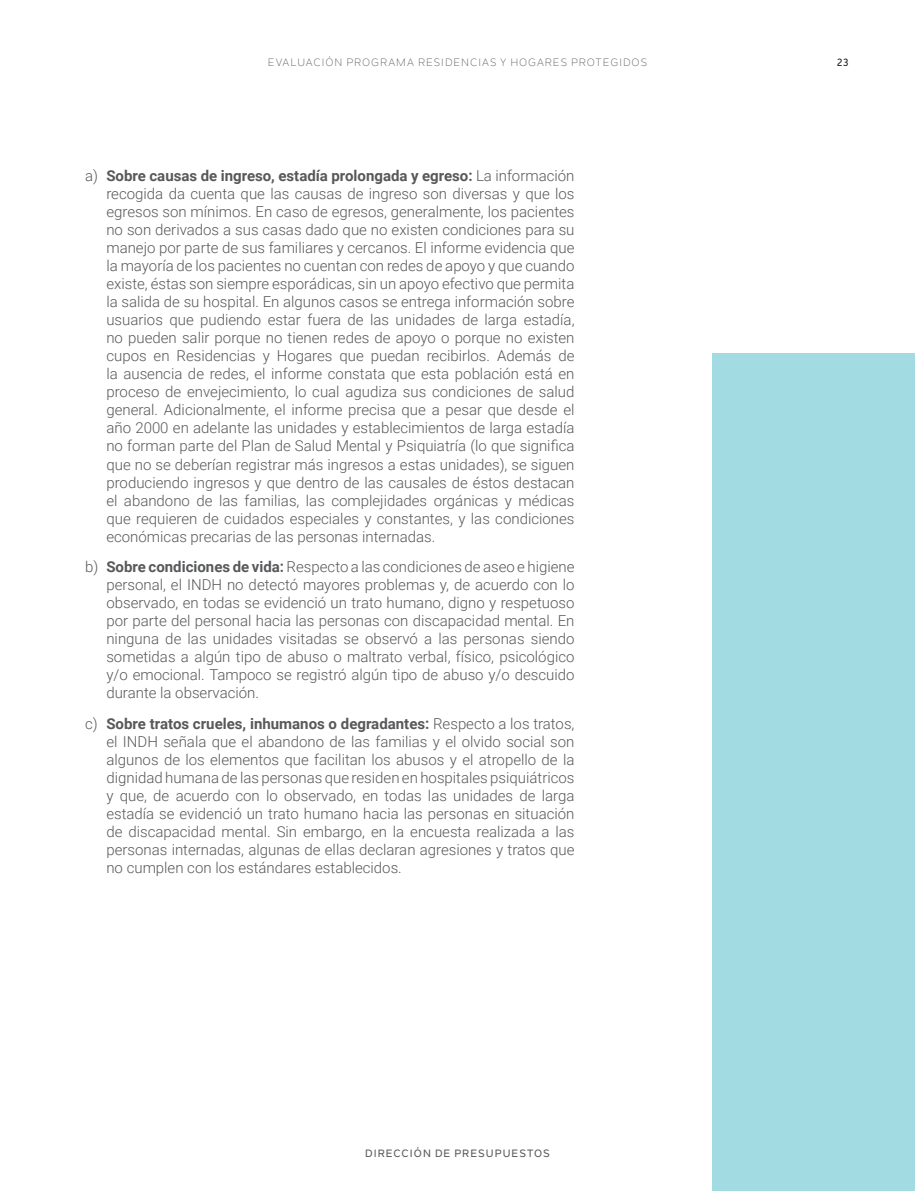
<style>
.page{position:relative;width:915px;height:1191px;background:#fff}
.page>*{position:absolute;margin:0;border:0;box-sizing:border-box;transform-origin:0 0}
.TEXTO{font:300 15px/18px "Roboto";color:#57585a;text-align:justify}
.t1{font:10.5px "Nolan Next";letter-spacing:.1em;color:#57585a}
.t2{font:500 10.5px "Nolan Next";letter-spacing:.1em;color:#57585a}
.t3{font:500 10.5px "Nolan Next";color:#231f20}
.s1{font-weight:700}
</style>
<div class="page">
<div style="left:712px;top:353px;width:202px;height:838px;background:#a3dbe2"></div>
<p class="t1" style="left:268px;top:56px;width:380px">EVALUACIÓN PROGRAMA RESIDENCIAS Y HOGARES PROTEGIDOS</p>
<p class="TEXTO" style="left:106px;top:166px;width:469px;text-indent:-21px">a) <span class="s1">Sobre causas de ingreso, estadía prolongada y egreso:</span> La información recogida da cuenta que las causas de ingreso son diversas y que los egresos son mínimos. En caso de egresos, generalmente, los pacientes no son derivados a sus casas dado que no existen condiciones para su manejo por parte de sus familiares y cercanos. El informe evidencia que la mayoría de los pacientes no cuentan con redes de apoyo y que cuando existe, éstas son siempre esporádicas, sin un apoyo efectivo que permita la salida de su hospital. En algunos casos se entrega información sobre usuarios que pudiendo estar fuera de las unidades de larga estadía, no pueden salir porque no tienen redes de apoyo o porque no existen cupos en Residencias y Hogares que puedan recibirlos. Además de la ausencia de redes, el informe constata que esta población está en proceso de envejecimiento, lo cual agudiza sus condiciones de salud general. Adicionalmente, el informe precisa que a pesar que desde el año 2000 en adelante las unidades y establecimientos de larga estadía no forman parte del Plan de Salud Mental y Psiquiatría (lo que significa que no se deberían registrar más ingresos a estas unidades), se siguen produciendo ingresos y que dentro de las causales de éstos destacan el abandono de las familias, las complejidades orgánicas y médicas que requieren de cuidados especiales y constantes, y las condiciones económicas precarias de las personas internadas.</p>
<p class="TEXTO" style="left:106px;top:557px;width:469px;text-indent:-21px">b) <span class="s1">Sobre condiciones de vida:</span> Respecto a las condiciones de aseo e higiene personal, el INDH no detectó mayores problemas y, de acuerdo con lo observado, en todas se evidenció un trato humano, digno y respetuoso por parte del personal hacia las personas con discapacidad mental. En ninguna de las unidades visitadas se observó a las personas siendo sometidas a algún tipo de abuso o maltrato verbal, físico, psicológico y/o emocional. Tampoco se registró algún tipo de abuso y/o descuido durante la observación.</p>
<p class="TEXTO" style="left:106px;top:714px;width:469px;text-indent:-21px">c) <span class="s1">Sobre tratos crueles, inhumanos o degradantes:</span> Respecto a los tratos, el INDH señala que el abandono de las familias y el olvido social son algunos de los elementos que facilitan los abusos y el atropello de la dignidad humana de las personas que residen en hospitales psiquiátricos y que, de acuerdo con lo observado, en todas las unidades de larga estadía se evidenció un trato humano hacia las personas en situación de discapacidad mental. Sin embargo, en la encuesta realizada a las personas internadas, algunas de ellas declaran agresiones y tratos que no cumplen con los estándares establecidos.</p>
<p class="t2" style="left:365px;top:1147px;width:186px">DIRECCIÓN DE PRESUPUESTOS</p>
<p class="t3" style="left:836px;top:56px;width:13px">23</p>
</div>
